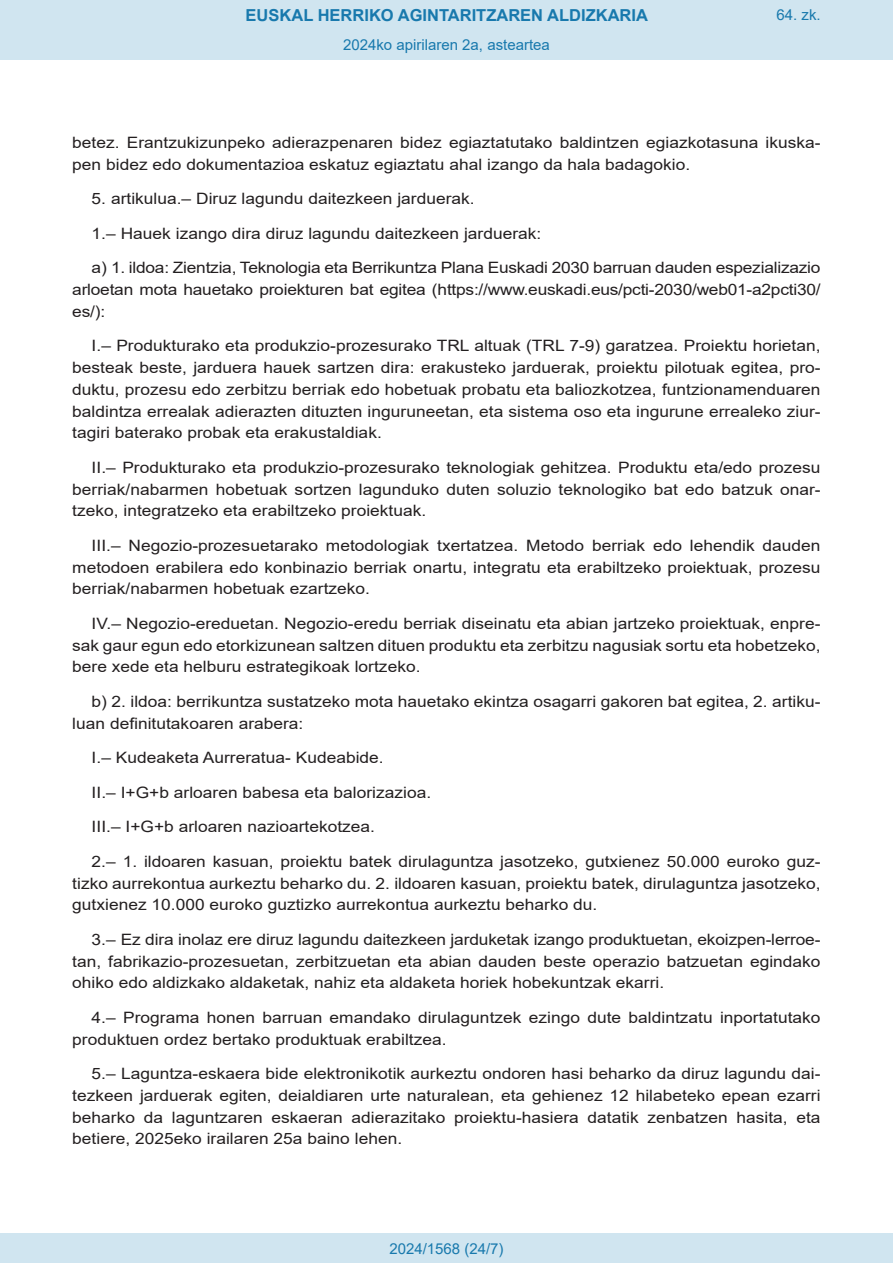
<style>
.page{position:relative;width:893px;height:1263px;background:#fff}
.page>*{position:absolute;margin:0;border:0;box-sizing:border-box;transform-origin:0 0}
.t1{font:700 16.5px "Arial";color:#1879ad}
.BOPVDetalle{font:15.6px/21.8px "Arial";color:#231f20;text-align:justify;scale:1.11 1}
.Paginacion_Centro{font:15px "Arial";color:#1879ad}
</style>
<div class="page">
<div style="left:0;top:0;width:893px;height:60px;background:#d0e5f0"></div>
<div style="left:0;top:1233px;width:893px;height:30px;background:#d0e5f0"></div>
<p class="t1" style="left:246px;top:3px;width:404px">EUSKAL HERRIKO AGINTARITZAREN ALDIZKARIA</p>
<p class="Paginacion_Centro" style="left:343px;top:35px;width:208px">2024ko apirilaren 2a, asteartea</p>
<p class="Paginacion_Centro" style="left:776px;top:5px;width:46px">64. zk.</p>
<p class="BOPVDetalle" style="left:72px;top:132px;width:676px">betez. Erantzukizunpeko adierazpenaren bidez egiaztatutako baldintzen egiazkotasuna ikuska&shy;pen bidez edo dokumentazioa eskatuz egiaztatu ahal izango da hala badagokio.</p>
<p class="BOPVDetalle" style="left:92px;top:188px;width:347px">5. artikulua.– Diruz lagundu daitezkeen jarduerak.</p>
<p class="BOPVDetalle" style="left:92px;top:222px;width:407px">1.– Hauek izango dira diruz lagundu daitezkeen jarduerak:</p>
<p class="BOPVDetalle" style="left:72px;top:257px;width:676px;text-indent:19px">a) 1. ildoa: Zientzia, Teknologia eta Berrikuntza Plana Euskadi 2030 barruan dauden espezializazio arloetan mota hauetako proiekturen bat egitea (https://www.euskadi.eus/pcti-2030/web01-a2pcti30/ es/):</p>
<p class="BOPVDetalle" style="left:72px;top:335px;width:676px;text-indent:19px">I.– Produkturako eta produkzio-prozesurako TRL altuak (TRL 7-9) garatzea. Proiektu horietan, besteak beste, jarduera hauek sartzen dira: erakusteko jarduerak, proiektu pilotuak egitea, pro&shy;duktu, prozesu edo zerbitzu berriak edo hobetuak probatu eta baliozkotzea, funtzionamenduaren baldintza errealak adierazten dituzten inguruneetan, eta sistema oso eta ingurune errealeko ziur&shy;tagiri baterako probak eta erakustaldiak.</p>
<p class="BOPVDetalle" style="left:72px;top:456px;width:676px;text-indent:19px">II.– Produkturako eta produkzio-prozesurako teknologiak gehitzea. Produktu eta/edo prozesu berriak/nabarmen hobetuak sortzen lagunduko duten soluzio teknologiko bat edo batzuk onar&shy;tzeko, integratzeko eta erabiltzeko proiektuak.</p>
<p class="BOPVDetalle" style="left:72px;top:534px;width:676px;text-indent:19px">III.– Negozio-prozesuetarako metodologiak txertatzea. Metodo berriak edo lehendik dauden metodoen erabilera edo konbinazio berriak onartu, integratu eta erabiltzeko proiektuak, prozesu berriak/nabarmen hobetuak ezartzeko.</p>
<p class="BOPVDetalle" style="left:72px;top:612px;width:676px;text-indent:19px">IV.– Negozio-ereduetan. Negozio-eredu berriak diseinatu eta abian jartzeko proiektuak, enpre&shy;sak gaur egun edo etorkizunean saltzen dituen produktu eta zerbitzu nagusiak sortu eta hobetzeko, bere xede eta helburu estrategikoak lortzeko.</p>
<p class="BOPVDetalle" style="left:72px;top:690px;width:676px;text-indent:19px">b) 2. ildoa: berrikuntza sustatzeko mota hauetako ekintza osagarri gakoren bat egitea, 2. artiku&shy;luan definitutakoaren arabera:</p>
<p class="BOPVDetalle" style="left:92px;top:747px;width:265px">I.– Kudeaketa Aurreratua- Kudeabide.</p>
<p class="BOPVDetalle" style="left:92px;top:781px;width:307px">II.– I+G+b arloaren babesa eta balorizazioa.</p>
<p class="BOPVDetalle" style="left:92px;top:816px;width:257px">III.– I+G+b arloaren nazioartekotzea.</p>
<p class="BOPVDetalle" style="left:72px;top:850px;width:676px;text-indent:19px">2.– 1. ildoaren kasuan, proiektu batek dirulaguntza jasotzeko, gutxienez 50.000 euroko guz&shy;tizko aurrekontua aurkeztu beharko du. 2. ildoaren kasuan, proiektu batek, dirulaguntza jasotzeko, gutxienez 10.000 euroko guztizko aurrekontua aurkeztu beharko du.</p>
<p class="BOPVDetalle" style="left:72px;top:928px;width:676px;text-indent:19px">3.– Ez dira inolaz ere diruz lagundu daitezkeen jarduketak izango produktuetan, ekoizpen-lerroe&shy;tan, fabrikazio-prozesuetan, zerbitzuetan eta abian dauden beste operazio batzuetan egindako ohiko edo aldizkako aldaketak, nahiz eta aldaketa horiek hobekuntzak ekarri.</p>
<p class="BOPVDetalle" style="left:72px;top:1006px;width:676px;text-indent:19px">4.– Programa honen barruan emandako dirulaguntzek ezingo dute baldintzatu inportatutako produktuen ordez bertako produktuak erabiltzea.</p>
<p class="BOPVDetalle" style="left:72px;top:1062px;width:676px;text-indent:19px">5.– Laguntza-eskaera bide elektronikotik aurkeztu ondoren hasi beharko da diruz lagundu dai&shy;tezkeen jarduerak egiten, deialdiaren urte naturalean, eta gehienez 12 hilabeteko epean ezarri beharko da laguntzaren eskaeran adierazitako proiektu-hasiera datatik zenbatzen hasita, eta betiere, 2025eko irailaren 25a baino lehen.</p>
<p class="Paginacion_Centro" style="left:389px;top:1238px;width:116px">2024/1568 (24/7)</p>
</div>
